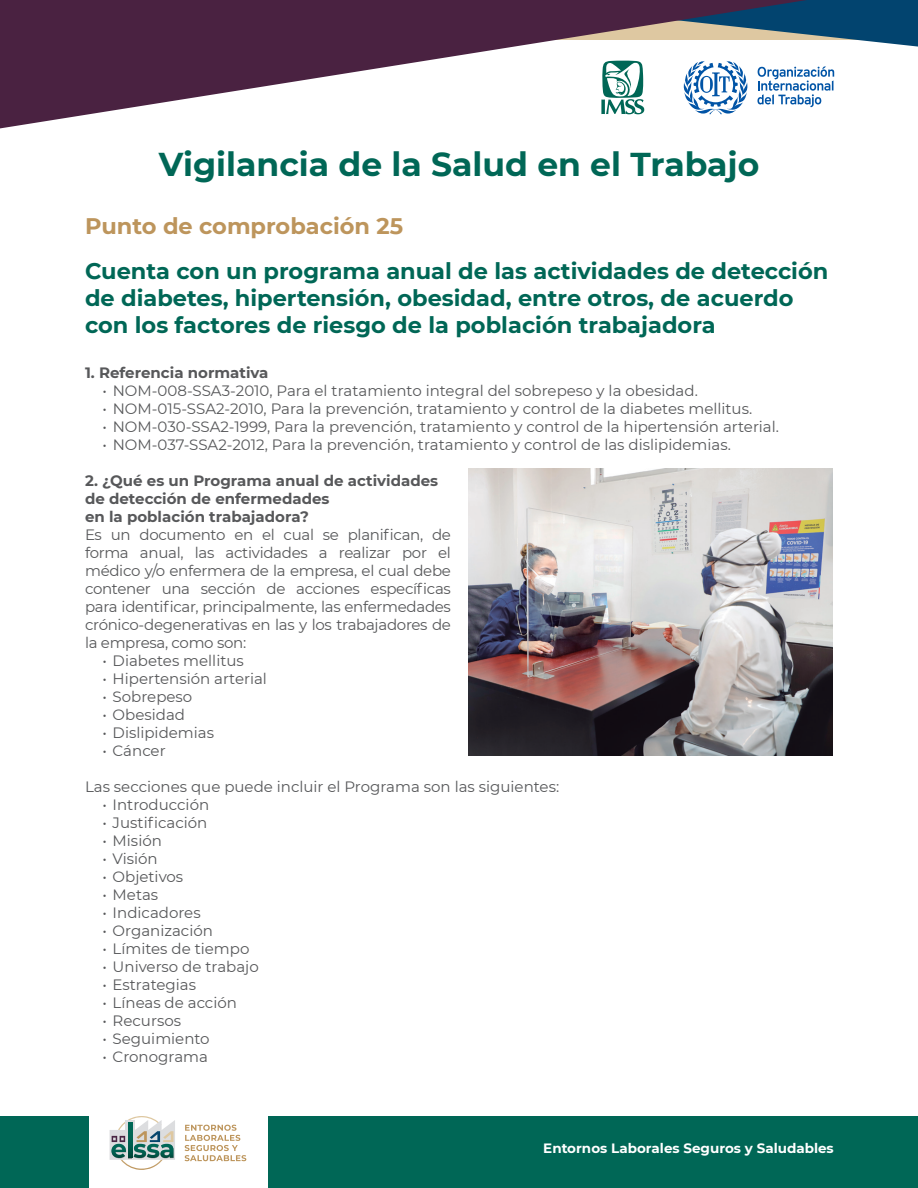
<style>
.page{position:relative;width:918px;height:1188px;background:#fff}
.page>*{position:absolute;margin:0;border:0;box-sizing:border-box;transform-origin:0 0}
.t1{font:700 33px "Montserrat";color:#006756}
.t2{font:700 22.5px/27px "Montserrat";color:#006756}
.t3{font:700 22.5px "Montserrat";color:#bd955c}
.t4{font:15px/18px "Montserrat";color:#57585a;text-align:justify}
.t5{font:700 15px/18px "Montserrat";color:#57585a}
.t6{font:700 13.5px "Montserrat";color:#fff}
</style>
<div class="page">
<div style="left:268px;top:1116px;width:650px;height:72px;background:#006756"></div>
<div style="left:0;top:1116px;width:88px;height:72px;background:#006756"></div>
<svg style="left:0;top:0;width:918px;height:129px"></svg>
<svg style="left:185px;top:1125px;width:61px;height:36px"></svg>
<svg style="left:110px;top:1116px;width:65px;height:54px"></svg>
<img style="left:468px;top:468px;width:365px;height:288px">
<h1 class="t1" style="left:159px;top:140px;width:602px">Vigilancia de la Salud en el Trabajo</h1>
<h2 class="t3" style="left:85px;top:210px;width:320px">Punto de comprobación 25</h2>
<h2 class="t2" style="left:85px;top:256px;width:745px">Cuenta con un programa anual de las actividades de detección de diabetes, hipertensión, obesidad, entre otros, de acuerdo con los factores de riesgo de la población trabajadora</h2>
<p class="t5" style="left:85px;top:363px;width:185px">1. Referencia normativa</p>
<p class="t4" style="left:102px;top:381px;width:597px">• NOM-008-SSA3-2010, Para el tratamiento integral del sobrepeso y la obesidad.</p>
<p class="t4" style="left:102px;top:399px;width:651px">• NOM-015-SSA2-2010, Para la prevención, tratamiento y control de la diabetes mellitus.</p>
<p class="t4" style="left:102px;top:417px;width:678px">• NOM-030-SSA2-1999, Para la prevención, tratamiento y control de la hipertensión arterial.</p>
<p class="t4" style="left:102px;top:435px;width:630px">• NOM-037-SSA2-2012, Para la prevención, tratamiento y control de las dislipidemias.</p>
<p class="t5" style="left:85px;top:471px;width:355px">2. ¿Qué es un Programa anual de actividades de detección de enfermedades<br>en la población trabajadora?</p>
<p class="t4" style="left:85px;top:525px;width:367px">Es un documento en el cual se planifican, de forma anual, las actividades a realizar por el médico y/o enfermera de la empresa, el cual debe contener una sección de acciones específicas para identificar, principalmente, las enfermedades crónico-degenerativas en las y los trabajadores de la empresa, como son:</p>
<p class="t4" style="left:102px;top:651px;width:143px">• Diabetes mellitus</p>
<p class="t4" style="left:102px;top:669px;width:166px">• Hipertensión arterial</p>
<p class="t4" style="left:102px;top:687px;width:91px">• Sobrepeso</p>
<p class="t4" style="left:102px;top:705px;width:84px">• Obesidad</p>
<p class="t4" style="left:102px;top:723px;width:113px">• Dislipidemias</p>
<p class="t4" style="left:102px;top:741px;width:65px">• Cáncer</p>
<p class="t4" style="left:85px;top:777px;width:476px">Las secciones que puede incluir el Programa son las siguientes:</p>
<p class="t4" style="left:102px;top:795px;width:108px">• Introducción</p>
<p class="t4" style="left:102px;top:813px;width:106px">• Justificación</p>
<p class="t4" style="left:102px;top:831px;width:61px">• Misión</p>
<p class="t4" style="left:102px;top:849px;width:57px">• Visión</p>
<p class="t4" style="left:102px;top:867px;width:82px">• Objetivos</p>
<p class="t4" style="left:102px;top:885px;width:57px">• Metas</p>
<p class="t4" style="left:102px;top:903px;width:100px">• Indicadores</p>
<p class="t4" style="left:102px;top:921px;width:112px">• Organización</p>
<p class="t4" style="left:102px;top:939px;width:148px">• Límites de tiempo</p>
<p class="t4" style="left:102px;top:957px;width:158px">• Universo de trabajo</p>
<p class="t4" style="left:102px;top:975px;width:95px">• Estrategias</p>
<p class="t4" style="left:102px;top:993px;width:136px">• Líneas de acción</p>
<p class="t4" style="left:102px;top:1011px;width:80px">• Recursos</p>
<p class="t4" style="left:102px;top:1029px;width:109px">• Seguimiento</p>
<p class="t4" style="left:102px;top:1047px;width:107px">• Cronograma</p>
<p class="t6" style="left:543px;top:1138px;width:292px">Entornos Laborales Seguros y Saludables</p>
</div>
